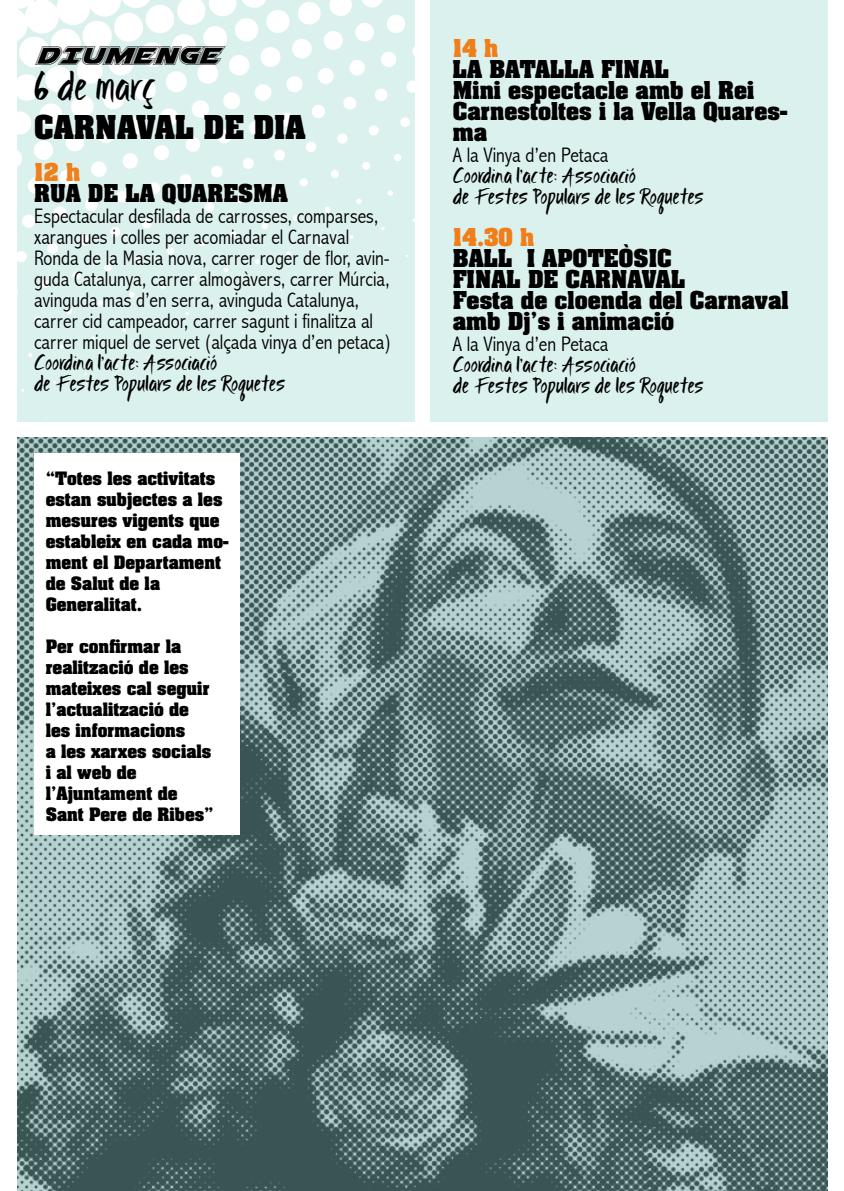
<style>
.page{position:relative;width:844px;height:1191px;background:#fff}
.page>*{position:absolute;margin:0;border:0;box-sizing:border-box;transform-origin:0 0}
.t1{font:35px "Airstrike Academy";color:#000}
.t2{font:300 35px "Ignitethe";letter-spacing:.005em;color:#000}
.t3{font:700 28px "Aachen Std";color:#000}
.t4{font:300 condensed 21px/21px "Abadi";color:#000}
.t5{font:700 21px/21px "Aachen Std";color:#000}
.t6{font:700 21px "Aachen Std";color:#f07e19}
.t7{font:300 19.25px/21px "Ignitethe";color:#000}
.t8{font:700 15.75px/21px "Aachen Std";color:#000}
</style>
<div class="page">
<svg style="left:827px;top:728px;width:1px;height:463px"></svg>
<img style="left:17px;top:453px;width:810px;height:738px">
<svg style="left:17px;top:0;width:811px;height:453px;fill:#dbf1ee"></svg>
<div style="left:430px;top:0;width:397px;height:422px;background:#dbf1ee"></div>
<div style="left:34px;top:453px;width:206px;height:382px;background:#fff"></div>
<h1 class="t1" style="left:34px;top:40px;width:185px">DIUMENGE</h1>
<h1 class="t2" style="left:34px;top:68px;width:123px">6 de març</h1>
<h2 class="t3" style="left:34px;top:107px;width:273px">CARNAVAL DE DIA</h2>
<p class="t6" style="left:34px;top:157px;width:48px">12 h</p>
<p class="t5" style="left:34px;top:183px;width:255px">RUA DE LA QUARESMA</p>
<p class="t4" style="left:34px;top:205px;width:358px">Espectacular desfilada de carrosses, comparses, xarangues i colles per acomiadar el Carnaval Ronda de la Masia nova, carrer roger de flor, avin&shy;guda Catalunya, carrer almogàvers, carrer Múrcia, avinguda mas d’en serra, avinguda Catalunya, carrer cid campeador, carrer sagunt i finalitza al carrer miquel de servet (alçada vinya d’en petaca)</p>
<p class="t7" style="left:34px;top:353px;width:252px">Coordina l’acte: Associació<br>de Festes Populars de les Roquetes</p>
<p class="t8" style="left:46px;top:468px;width:184px">“Totes les activitats estan subjectes a les mesures vigents que estableix en cada mo&shy;ment el Departament de Salut de la<br>Generalitat.</p>
<p class="t8" style="left:46px;top:636px;width:169px">Per confirmar la realització de les mateixes cal seguir l’actualització de les informacions<br>a les xarxes socials i al web de l’Ajuntament de<br>Sant Pere de Ribes”</p>
<p class="t6" style="left:452px;top:33px;width:47px">14 h</p>
<p class="t5" style="left:452px;top:59px;width:336px">LA BATALLA FINAL<br>Mini espectacle amb el Rei<br>Carnestoltes i la Vella Quares&shy;ma</p>
<p class="t4" style="left:452px;top:145px;width:157px">A la Vinya d’en Petaca</p>
<p class="t7" style="left:452px;top:166px;width:252px">Coordina l’acte: Associació<br>de Festes Populars de les Roquetes</p>
<p class="t6" style="left:452px;top:222px;width:83px">14.30 h</p>
<p class="t5" style="left:452px;top:248px;width:337px">BALL I APOTEÒSIC<br>FINAL DE CARNAVAL<br>Festa de cloenda del Carnaval amb Dj’s i animació</p>
<p class="t4" style="left:452px;top:334px;width:157px">A la Vinya d’en Petaca</p>
<p class="t7" style="left:452px;top:355px;width:252px">Coordina l’acte: Associació<br>de Festes Populars de les Roquetes</p>
</div>
